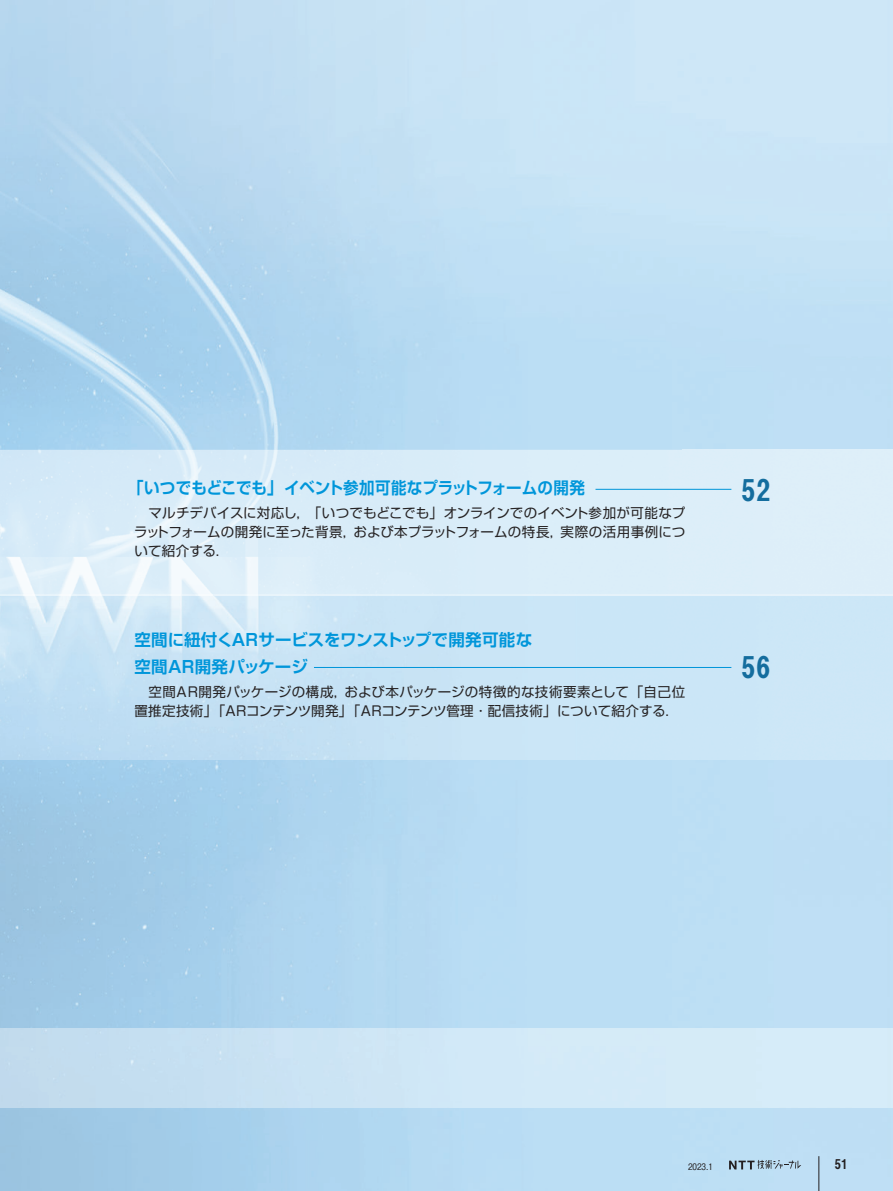
<style>
.page{position:relative;width:893px;height:1191px;background:#fff}
.page>*{position:absolute;margin:0;border:0;box-sizing:border-box;transform-origin:0 0}
.t1{font:30px "Midashi Go Pro MB31";color:#146d9e}
.t2{font:700 16.5px/26.5px "Shin Go Pro De";letter-spacing:.005em;color:#0096da}
.t3{font:700 16.5px "Shin Go Pro De";letter-spacing:.005em;color:#0096da;scale:.94 1}
.t4{font:13.5px/19.2px "Shin Go Pro";letter-spacing:.015em;color:#262324;text-align:justify}
.t5{font:13.5px "Midashi Go Pro MB31";color:#231f20}
.t6{font:500 9px "Gothic BBB Pro";color:#231f20}
</style>
<div class="page">
<img style="left:0;top:0;width:893px;height:1191px">
<img style="left:0;top:1029px;width:893px;height:78px">
<svg style="left:729px;top:1160px;width:72px;height:9px"></svg>
<hr style="left:819px;top:1156px;width:1px;height:35px;background:#231f20">
<img style="left:0;top:450px;width:893px;height:309px">
<hr style="left:314px;top:667px;width:417px;height:1px;background:#0095d9">
<hr style="left:595px;top:489px;width:136px;height:1px;background:#0095d9">
<p class="t3" style="left:128px;top:474px;width:487px">「いつでもどこでも」イベント参加可能なプラットフォームの開発</p>
<p class="t4" style="left:134px;top:501px;width:553px">　マルチデバイスに対応し，　「いつでもどこでも」オンラインでのイベント参加が可能なプラットフォームの開発に至った背景，および本プラットフォームの特長，実際の活用事例について紹介する．</p>
<p class="t2" style="left:134px;top:624px;width:399px">空間に紐付くARサービスをワンストップで開発可能な空間AR開発パッケージ</p>
<p class="t4" style="left:134px;top:680px;width:552px">　空間AR開発パッケージの構成，および本パッケージの特徴的な技術要素として「自己位置推定技術」「ARコンテンツ開発」「ARコンテンツ管理･配信技術」について紹介する．</p>
<h1 class="t1" style="left:741px;top:466px;width:32px">52</h1>
<h1 class="t1" style="left:741px;top:642px;width:32px">56</h1>
<p class="t6" style="left:688px;top:1159px;width:26px">2023.1</p>
<p class="t5" style="left:834px;top:1153px;width:15px">51</p>
</div>
